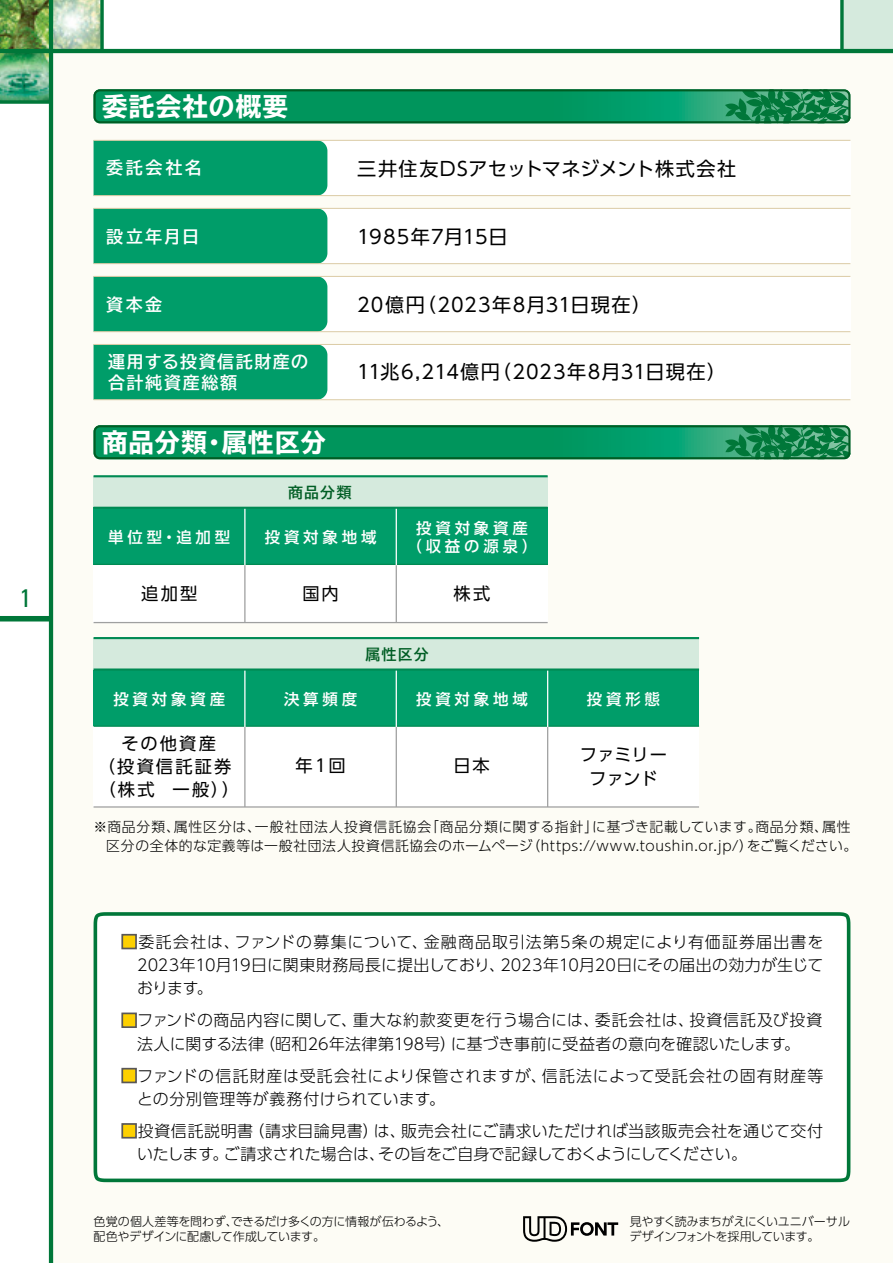
<style>
.page{position:relative;width:893px;height:1263px;background:#fff}
.page>*{position:absolute;margin:0;border:0;box-sizing:border-box;transform-origin:0 0}
.t1{font:700 expanded 25.5px "TBUD Go Std";letter-spacing:.045em;color:#fff}
.t2{font:condensed 25.5px "Univers";color:#007739}
.t3{font:19.2px "UD Shin Go Pro";letter-spacing:.045em;color:#000}
.t4{font:17.25px/23.4px "UD Shin Go Pro";letter-spacing:.115em;color:#000;text-align:center}
.t5{font:17.25px/23.4px "UD Shin Go Pro";letter-spacing:-.01em;color:#000;text-align:center}
.t6{font:700 16.95px/21.3px "TBUD Go Std";letter-spacing:.1em;color:#fff}
.t7{font:300 15.9px/23.4px "UD Shin Go Pro";letter-spacing:.015em;color:#000;text-align:justify}
.t8{font:300 15.9px/23.4px "UD Shin Go Pro";letter-spacing:.045em;color:#000}
.t9{font:500 15.45px/18px "UD Shin Go Pro";letter-spacing:.25em;color:#fff;text-align:center}
.t10{font:700 14.85px "TBUD Go Std";letter-spacing:.075em;color:#005d24}
.t11{font:300 13.8px/19.2px "UD Shin Go Pro";letter-spacing:.045em;color:#000}
.t12{font:300 12px/14.9px "UD Shin Go Pro";letter-spacing:-.025em;color:#000}
.s1{color:#fdd000}
</style>
<div class="page">
<img style="left:0;top:0;width:100px;height:49px">
<img style="left:0;top:53px;width:49px;height:47px">
<div style="left:842px;top:0;width:51px;height:51px;background:#d5eadd"></div>
<svg style="left:840px;top:0;width:4px;height:49px"></svg>
<div style="left:51px;top:51px;width:842px;height:1212px;background:#fdfcf5"></div>
<div style="left:0;top:616px;width:51px;height:5px;background:#007739"></div>
<hr style="left:49px;top:0;width:4px;height:1263px;background:#007739">
<hr style="left:0;top:49px;width:893px;height:4px;background:#007739">
<svg style="left:0;top:100px;width:49px;height:4px"></svg>
<svg style="left:100px;top:0;width:4px;height:49px"></svg>
<svg style="left:94px;top:89px;width:756px;height:34px;background:#089059"></svg>
<svg style="left:94px;top:425px;width:756px;height:34px;background:#088f59"></svg>
<div style="left:234px;top:208px;width:616px;height:56px;background:#fff"></div>
<div style="left:234px;top:276px;width:616px;height:56px;background:#fff"></div>
<div style="left:234px;top:344px;width:616px;height:56px;background:#fff"></div>
<div style="left:234px;top:140px;width:616px;height:56px;background:#fff"></div>
<div style="left:94px;top:141px;width:233px;height:54px;background:#009d69"></div>
<div style="left:94px;top:209px;width:233px;height:54px;background:#009d69"></div>
<div style="left:94px;top:277px;width:233px;height:54px;background:#009d69"></div>
<div style="left:94px;top:345px;width:233px;height:54px;background:#009d69"></div>
<hr style="left:94px;top:195px;width:756px;height:1px;background:#dbcba5">
<hr style="left:94px;top:140px;width:756px;height:1px;background:#dbcba5">
<hr style="left:94px;top:263px;width:756px;height:1px;background:#dbcba5">
<hr style="left:94px;top:208px;width:756px;height:1px;background:#dbcba5">
<hr style="left:94px;top:331px;width:756px;height:1px;background:#dbcba5">
<hr style="left:94px;top:276px;width:756px;height:1px;background:#dbcba5">
<hr style="left:94px;top:399px;width:756px;height:1px;background:#dbcba5">
<hr style="left:94px;top:344px;width:756px;height:1px;background:#dbcba5">
<div style="left:94px;top:669px;width:151px;height:58px;background:#009d69"></div>
<div style="left:245px;top:669px;width:151px;height:58px;background:#009d69"></div>
<div style="left:396px;top:669px;width:152px;height:58px;background:#009d69"></div>
<div style="left:548px;top:669px;width:151px;height:58px;background:#009d69"></div>
<div style="left:94px;top:912px;width:756px;height:270px;background:#fff"></div>
<div style="left:121px;top:934px;width:16px;height:15px;border:2px solid #595757"></div>
<div style="left:121px;top:1012px;width:16px;height:16px;border:2px solid #595757"></div>
<div style="left:121px;top:1068px;width:16px;height:15px;border:2px solid #595757"></div>
<div style="left:121px;top:1123px;width:16px;height:15px;border:2px solid #595757"></div>
<div style="left:94px;top:638px;width:605px;height:32px;background:#d5eadd"></div>
<div style="left:94px;top:476px;width:454px;height:32px;background:#d5eadd"></div>
<div style="left:94px;top:727px;width:605px;height:80px;background:#fff"></div>
<hr style="left:94px;top:806px;width:605px;height:2px;background:#9fa0a0">
<hr style="left:244px;top:727px;width:2px;height:80px;background:#9fa0a0">
<hr style="left:396px;top:727px;width:1px;height:80px;background:#9fa0a0">
<hr style="left:94px;top:725px;width:605px;height:2px;background:#008a53">
<hr style="left:244px;top:669px;width:2px;height:58px;background:#fff">
<hr style="left:396px;top:669px;width:1px;height:58px;background:#fff">
<hr style="left:547px;top:727px;width:1px;height:80px;background:#9fa0a0">
<hr style="left:547px;top:669px;width:1px;height:58px;background:#fff">
<div style="left:94px;top:508px;width:454px;height:57px;background:#009d69"></div>
<div style="left:94px;top:565px;width:454px;height:57px;background:#fff"></div>
<hr style="left:94px;top:622px;width:454px;height:1px;background:#9fa0a0">
<hr style="left:244px;top:565px;width:2px;height:57px;background:#9fa0a0">
<hr style="left:396px;top:565px;width:1px;height:57px;background:#9fa0a0">
<hr style="left:94px;top:564px;width:454px;height:1px;background:#008a53">
<hr style="left:244px;top:508px;width:2px;height:57px;background:#fff">
<hr style="left:396px;top:508px;width:1px;height:57px;background:#fff">
<hr style="left:94px;top:475px;width:454px;height:2px;background:#008a53">
<hr style="left:94px;top:637px;width:605px;height:2px;background:#008a53">
<hr style="left:94px;top:668px;width:605px;height:3px;background:#008a53">
<hr style="left:94px;top:507px;width:454px;height:2px;background:#008a53">
<svg style="left:523px;top:1216px;width:95px;height:26px"></svg>
<h1 class="t2" style="left:20px;top:582px;width:13px">1</h1>
<h1 class="t1" style="left:102px;top:92px;width:187px">委託会社の概要</h1>
<p class="t6" style="left:106px;top:158px;width:97px">委託会社名</p>
<p class="t6" style="left:106px;top:226px;width:94px">設立年月日</p>
<p class="t6" style="left:106px;top:294px;width:57px">資本金</p>
<p class="t6" style="left:108px;top:351px;width:201px">運用する投資信託財産の合計純資産総額</p>
<h1 class="t1" style="left:102px;top:428px;width:226px">商品分類・属性区分</h1>
<p class="t3" style="left:357px;top:153px;width:381px">三井住友DSアセットマネジメント株式会社</p>
<p class="t3" style="left:357px;top:221px;width:152px">1985年7月15日</p>
<p class="t3" style="left:357px;top:289px;width:295px">20億円（2023年8月31日現在）</p>
<p class="t3" style="left:357px;top:356px;width:370px">11兆6,214億円（2023年8月31日現在）</p>
<p class="t9" style="left:108px;top:528px;width:124px">単位型・追加型</p>
<p class="t4" style="left:141px;top:581px;width:58px">追加型</p>
<p class="t10" style="left:288px;top:480px;width:65px">商品分類</p>
<p class="t9" style="left:265px;top:528px;width:113px">投資対象地域</p>
<p class="t4" style="left:302px;top:581px;width:38px">国内</p>
<p class="t9" style="left:406px;top:519px;width:133px">投資対象資産<br>（収益の源泉）</p>
<p class="t4" style="left:454px;top:581px;width:38px">株式</p>
<p class="t10" style="left:366px;top:642px;width:65px">属性区分</p>
<p class="t9" style="left:113px;top:690px;width:113px">投資対象資産</p>
<p class="t9" style="left:284px;top:690px;width:75px">決算頻度</p>
<p class="t9" style="left:416px;top:690px;width:113px">投資対象地域</p>
<p class="t9" style="left:587px;top:690px;width:75px">投資形態</p>
<p class="t4" style="left:98px;top:731px;width:143px">その他資産<br>（投資信託証券（株式 一般））</p>
<p class="t4" style="left:295px;top:753px;width:52px">年１回</p>
<p class="t4" style="left:454px;top:753px;width:38px">日本</p>
<p class="t5" style="left:580px;top:743px;width:89px">ファミリーファンド</p>
<p class="t11" style="left:106px;top:816px;width:752px;text-indent:-13px">※商品分類、属性区分は、一般社団法人投資信託協会「商品分類に関する指針」に基づき記載しています。商品分類、属性区分の全体的な定義等は一般社団法人投資信託協会のホームページ（https://www.toushin.or.jp/）をご覧ください。</p>
<p class="t7" style="left:137px;top:929px;width:688px;text-indent:-16px"><span class="s1">■</span>委託会社は、ファンドの募集について、金融商品取引法第5条の規定により有価証券届出書を2023年10月19日に関東財務局長に提出しており、2023年10月20日にその届出の効力が生じております。</p>
<p class="t7" style="left:121px;top:1008px;width:703px;text-align:center"><span class="s1">■</span>ファンドの商品内容に関して、重大な約款変更を行う場合には、委託会社は、投資信託及び投資法人に関する法律（昭和26年法律第198号）に基づき事前に受益者の意向を確認いたします。</p>
<p class="t8" style="left:137px;top:1063px;width:688px;text-indent:-16px"><span class="s1">■</span>ファンドの信託財産は受託会社により保管されますが、信託法によって受託会社の固有財産等との分別管理等が義務付けられています。</p>
<p class="t7" style="left:137px;top:1118px;width:687px;text-indent:-16px"><span class="s1">■</span>投資信託説明書（請求目論見書）は、販売会社にご請求いただければ当該販売会社を通じて交付いたします。ご請求された場合は、その旨をご自身で記録しておくようにしてください。</p>
<p class="t12" style="left:93px;top:1213px;width:357px">色覚の個人差等を問わず、できるだけ多くの方に情報が伝わるよう、配色やデザインに配慮して作成しています。</p>
<p class="t12" style="left:629px;top:1213px;width:222px">見やすく読みまちがえにくいユニバーサルデザインフォントを採用しています。</p>
</div>
